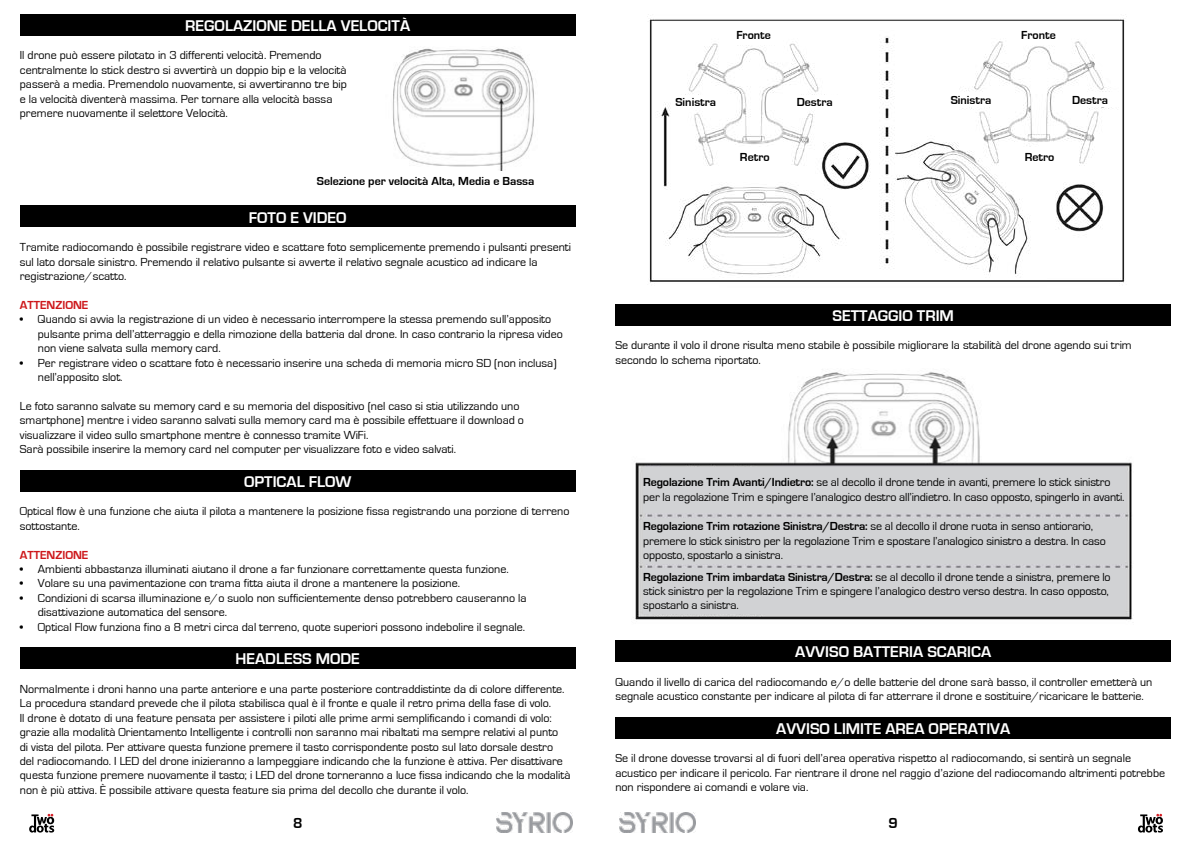
<style>
.page{position:relative;width:1191px;height:842px;background:#fff}
.page>*{position:absolute;margin:0;border:0;box-sizing:border-box;transform-origin:0 0}
.t1{font:700 16px "Eurostile";color:#fff}
.t2{font:700 15px "Eurostile";color:#000}
.t3{font:12px/14.4px "Eurostile";color:#000}
.t4{font:700 12px "Eurostile";color:#000}
.t5{font:700 12px "Eurostile";color:#cd171a}
.s1{font-weight:700}
</style>
<div class="page">
<svg style="left:29px;top:814px;width:25px;height:18px"></svg>
<svg style="left:1138px;top:814px;width:25px;height:18px"></svg>
<img style="left:496px;top:813px;width:76px;height:20px">
<img style="left:619px;top:813px;width:76px;height:20px">
<div style="left:20px;top:14px;width:555px;height:21px;background:#000"></div>
<div style="left:20px;top:206px;width:555px;height:21px;background:#000"></div>
<div style="left:20px;top:471px;width:555px;height:21px;background:#000"></div>
<div style="left:20px;top:648px;width:555px;height:21px;background:#000"></div>
<div style="left:615px;top:304px;width:555px;height:21px;background:#000"></div>
<div style="left:615px;top:641px;width:555px;height:21px;background:#000"></div>
<div style="left:615px;top:717px;width:555px;height:21px;background:#000"></div>
<img style="left:393px;top:48px;width:142px;height:123px">
<img style="left:649px;top:19px;width:476px;height:264px">
<img style="left:633px;top:372px;width:500px;height:248px">
<div style="left:643px;top:467px;width:481px;height:45px;background:#d1d2d4"></div>
<div style="left:643px;top:518px;width:481px;height:45px;background:#d1d2d4"></div>
<div style="left:643px;top:568px;width:481px;height:46px;background:#d1d2d4"></div>
<div style="left:730px;top:25px;width:52px;height:20px;background:#fff"></div>
<div style="left:672px;top:95px;width:52px;height:15px;background:#fff"></div>
<div style="left:947px;top:92px;width:52px;height:15px;background:#fff"></div>
<div style="left:794px;top:95px;width:51px;height:15px;background:#fff"></div>
<div style="left:1069px;top:92px;width:51px;height:15px;background:#fff"></div>
<div style="left:1015px;top:25px;width:52px;height:20px;background:#fff"></div>
<div style="left:734px;top:147px;width:51px;height:20px;background:#fff"></div>
<div style="left:1019px;top:147px;width:51px;height:20px;background:#fff"></div>
<h1 class="t1" style="left:185px;top:17px;width:226px">REGOLAZIONE DELLA VELOCITÀ</h1>
<p class="t3" style="left:20px;top:48px;width:328px">Il drone può essere pilotato in 3 differenti velocità. Premendo centralmente lo stick destro si avvertirà un doppio bip e la velocità passerà a media. Premendolo nuovamente, si avvertiranno tre bip e la velocità diventerà massima. Per tornare alla velocità bassa premere nuovamente il selettore Velocità.</p>
<p class="t4" style="left:317px;top:175px;width:219px">Selezione per velocità Alta, Media e Bassa</p>
<h1 class="t1" style="left:249px;top:209px;width:99px">FOTO E VIDEO</h1>
<p class="t3" style="left:20px;top:240px;width:553px">Tramite radiocomando è possibile registrare video e scattare foto semplicemente premendo i pulsanti presenti sul lato dorsale sinistro. Premendo il relativo pulsante si avverte il relativo segnale acustico ad indicare la registrazione/scatto.</p>
<p class="t5" style="left:20px;top:298px;width:70px">ATTENZIONE</p>
<p class="t3" style="left:38px;top:312px;width:526px;text-indent:-18px">• Quando si avvia la registrazione di un video è necessario interrompere la stessa premendo sull’apposito pulsante prima dell’atterraggio e della rimozione della batteria dal drone. In caso contrario la ripresa video non viene salvata sulla memory card.</p>
<p class="t3" style="left:38px;top:356px;width:520px;text-indent:-18px">• Per registrare video o scattare foto è necessario inserire una scheda di memoria micro SD (non inclusa) nell’apposito slot.</p>
<p class="t3" style="left:20px;top:399px;width:505px">Le foto saranno salvate su memory card e su memoria del dispositivo (nel caso si stia utilizzando uno smartphone) mentre i video saranno salvati sulla memory card ma è possibile effettuare il download o visualizzare il video sullo smartphone mentre è connesso tramite WiFi.<br>Sarà possibile inserire la memory card nel computer per visualizzare foto e video salvati.</p>
<h1 class="t1" style="left:244px;top:473px;width:109px">OPTICAL FLOW</h1>
<p class="t3" style="left:20px;top:504px;width:551px">Optical flow è una funzione che aiuta il pilota a mantenere la posizione fissa registrando una porzione di terreno sottostante.</p>
<p class="t5" style="left:20px;top:548px;width:70px">ATTENZIONE</p>
<p class="t3" style="left:20px;top:562px;width:490px">• Ambienti abbastanza illuminati aiutano il drone a far funzionare correttamente questa funzione.</p>
<p class="t3" style="left:20px;top:576px;width:442px">• Volare su una pavimentazione con trama fitta aiuta il drone a mantenere la posizione.</p>
<p class="t3" style="left:38px;top:591px;width:490px;text-indent:-18px">• Condizioni di scarsa illuminazione e/o suolo non sufficientemente denso potrebbero causeranno la disattivazione automatica del sensore.</p>
<p class="t3" style="left:20px;top:620px;width:507px">• Optical Flow funziona fino a 8 metri circa dal terreno, quote superiori possono indebolire il segnale.</p>
<h1 class="t1" style="left:235px;top:650px;width:126px">HEADLESS MODE</h1>
<p class="t3" style="left:20px;top:682px;width:552px">Normalmente i droni hanno una parte anteriore e una parte posteriore contraddistinte da di colore differente.<br>La procedura standard prevede che il pilota stabilisca qual è il fronte e quale il retro prima della fase di volo.<br>Il drone è dotato di una feature pensata per assistere i piloti alle prime armi semplificando i comandi di volo: grazie alla modalità Orientamento Intelligente i controlli non saranno mai ribaltati ma sempre relativi al punto<br>di vista del pilota. Per attivare questa funzione premere il tasto corrispondente posto sul lato dorsale destro<br>del radiocomando. I LED del drone inizieranno a lampeggiare indicando che la funzione è attiva. Per disattivare questa funzione premere nuovamente il tasto; i LED del drone torneranno a luce fissa indicando che la modalità non è più attiva. È possibile attivare questa feature sia prima del decollo che durante il volo.</p>
<p class="t4" style="left:736px;top:29px;width:36px">Fronte</p>
<p class="t4" style="left:1021px;top:28px;width:36px">Fronte</p>
<p class="t4" style="left:675px;top:96px;width:42px">Sinistra</p>
<p class="t4" style="left:797px;top:96px;width:37px">Destra</p>
<p class="t4" style="left:950px;top:93px;width:42px">Sinistra</p>
<p class="t4" style="left:1072px;top:93px;width:37px">Destra</p>
<p class="t4" style="left:740px;top:150px;width:31px">Retro</p>
<p class="t4" style="left:1024px;top:150px;width:31px">Retro</p>
<h1 class="t1" style="left:832px;top:307px;width:123px">SETTAGGIO TRIM</h1>
<p class="t3" style="left:615px;top:339px;width:518px">Se durante il volo il drone risulta meno stabile è possibile migliorare la stabilità del drone agendo sui trim secondo lo schema riportato.</p>
<p class="t3" style="left:643px;top:476px;width:483px"><span class="s1">Regolazione Trim Avanti/Indietro:</span> se al decollo il drone tende in avanti, premere lo stick sinistro per la regolazione Trim e spingere l’analogico destro all’indietro. In caso opposto, spingerlo in avanti.</p>
<p class="t3" style="left:643px;top:519px;width:464px"><span class="s1">Regolazione Trim rotazione Sinistra/Destra:</span> se al decollo il drone ruota in senso antiorario, premere lo stick sinistro per la regolazione Trim e spostare l’analogico sinistro a destra. In caso opposto, spostarlo a sinistra.</p>
<p class="t3" style="left:643px;top:570px;width:469px"><span class="s1">Regolazione Trim imbardata Sinistra/Destra:</span> se al decollo il drone tende a sinistra, premere lo stick sinistro per la regolazione Trim e spingere l’analogico destro verso destra. In caso opposto, spostarlo a sinistra.</p>
<h1 class="t1" style="left:795px;top:643px;width:197px">AVVISO BATTERIA SCARICA</h1>
<p class="t3" style="left:615px;top:675px;width:538px">Quando il livello di carica del radiocomando e/o delle batterie del drone sarà basso, il controller emetterà un segnale acustico constante per indicare al pilota di far atterrare il drone e sostituire/ricaricare le batterie.</p>
<h1 class="t1" style="left:776px;top:719px;width:236px">AVVISO LIMITE AREA OPERATIVA</h1>
<p class="t3" style="left:615px;top:751px;width:551px">Se il drone dovesse trovarsi al di fuori dell’area operativa rispetto al radiocomando, si sentirà un segnale acustico per indicare il pericolo. Far rientrare il drone nel raggio d’azione del radiocomando altrimenti potrebbe non rispondere ai comandi e volare via.</p>
<p class="t2" style="left:293px;top:815px;width:11px">8</p>
<p class="t2" style="left:888px;top:815px;width:11px">9</p>
</div>
